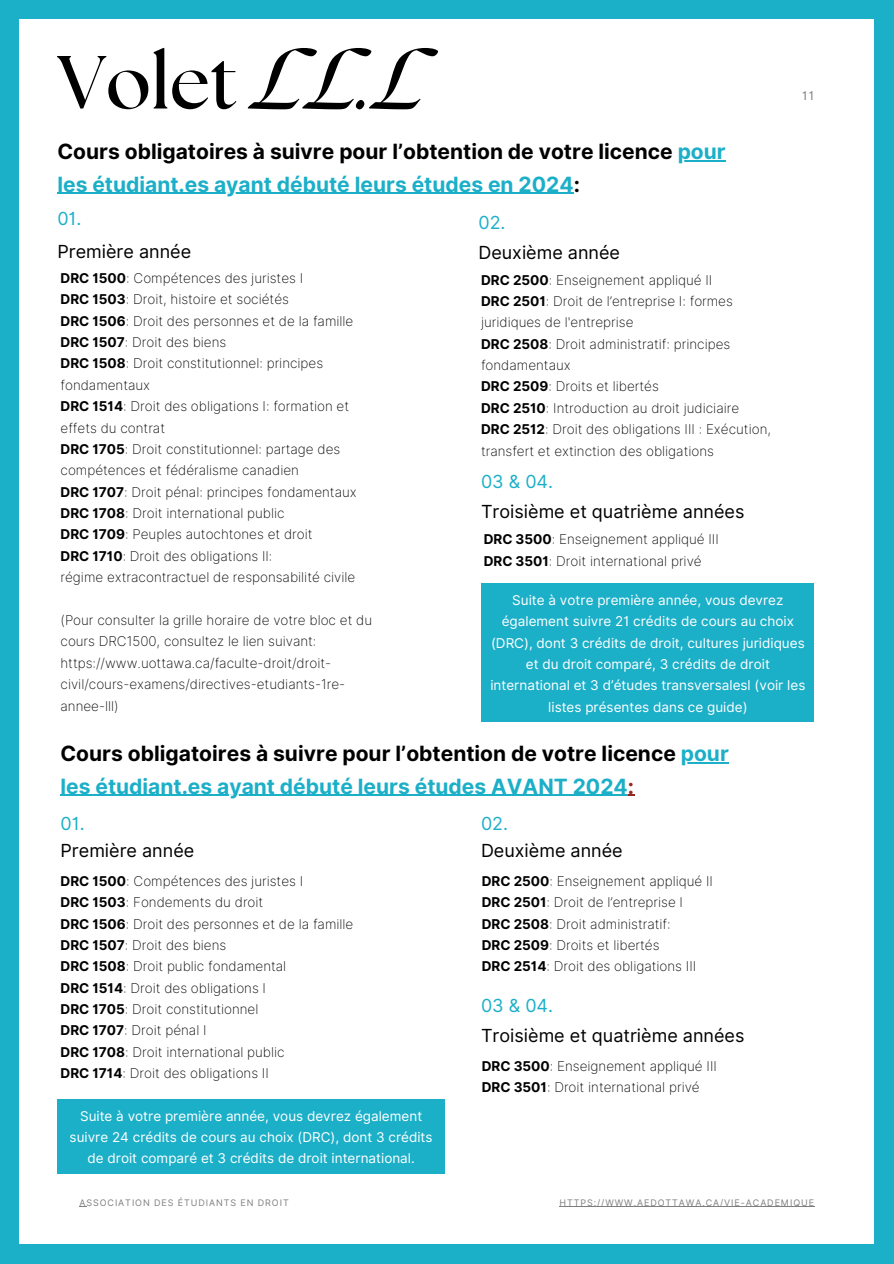
<style>
.page{position:relative;width:894px;height:1264px;background:#fff}
.page>*{position:absolute;margin:0;border:0;box-sizing:border-box;transform-origin:0 0}
.t1{font:700 75px "The Seasons";color:#000}
.t2{font:700 21px "Inter";color:#000}
.t3{font:700 21px "Inter";color:#1bafc8}
.t4{font:18px "Inter";color:#000}
.t5{font:18px "Inter";color:#1bafc8}
.t6{font:200 13.5px/21.3px "Inter";color:#000}
.t7{font:13.5px/21.3px "Inter";color:#fff;text-align:center}
.t8{font:12px "Inter";color:#7f7f7f}
.t9{font:9px "Inter";letter-spacing:.1em;color:#7f7f7f}
.s1{font-style:italic}
.s2{color:#1bafc8}
.s3{color:#000}
.s4{font-weight:700}
.s5{color:#942626}
</style>
<div class="page">
<div style="left:0;top:0;width:893px;height:1263px;background:#1bafc8"></div>
<div style="left:19px;top:19px;width:854px;height:1224px;background:#fff"></div>
<hr style="left:559px;top:1206px;width:255px;height:1px;background:#7f7f7f">
<hr style="left:680px;top:762px;width:48px;height:1px;background:#1bafc8">
<hr style="left:60px;top:794px;width:567px;height:2px;background:#1bafc8">
<svg style="left:627px;top:794px;width:7px;height:2px"></svg>
<div style="left:57px;top:1099px;width:387px;height:74px;background:#1bafc8"></div>
<div style="left:481px;top:583px;width:332px;height:139px;background:#1bafc8"></div>
<hr style="left:677px;top:160px;width:48px;height:1px;background:#1bafc8">
<hr style="left:57px;top:193px;width:516px;height:1px;background:#1bafc8">
<h1 class="t1" style="left:57px;top:48px;width:371px">Volet <span class="s1">LL.L</span></h1>
<h3 class="t2" style="left:57px;top:139px;width:669px">Cours obligatoires à suivre pour l’obtention de votre licence <span class="s2">pour</span></h3>
<h4 class="t3" style="left:57px;top:171px;width:524px">les étudiant.es ayant débuté leurs études en 2024<span class="s3">:</span></h4>
<h4 class="t5" style="left:57px;top:208px;width:26px">01.</h4>
<h4 class="t5" style="left:478px;top:212px;width:29px">02.</h4>
<h1 class="t8" style="left:802px;top:89px;width:13px">11</h1>
<h3 class="t4" style="left:57px;top:240px;width:135px">Première année</h3>
<h3 class="t4" style="left:478px;top:242px;width:143px">Deuxième année</h3>
<h4 class="t6" style="left:481px;top:269px;width:291px"><span class="s4">DRC 2500</span>: Enseignement appliqué II<br><span class="s4">DRC 2501</span>: Droit de l’entreprise I: formes juridiques de l'entreprise<br><span class="s4">DRC 2508</span>: Droit administratif: principes fondamentaux<br><span class="s4">DRC 2509</span>: Droits et libertés<br><span class="s4">DRC 2510</span>: Introduction au droit judiciaire <span class="s4">DRC 2512</span>: Droit des obligations III : Exécution, transfert et extinction des obligations</h4>
<p class="t6" style="left:60px;top:267px;width:298px"><span class="s4">DRC 1500</span>: Compétences des juristes I<br><span class="s4">DRC 1503</span>: Droit, histoire et sociétés<br><span class="s4">DRC 1506</span>: Droit des personnes et de la famille <span class="s4">DRC 1507</span>: Droit des biens<br><span class="s4">DRC 1508</span>: Droit constitutionnel: principes fondamentaux<br><span class="s4">DRC 1514</span>: Droit des obligations I: formation et effets du contrat<br><span class="s4">DRC 1705</span>: Droit constitutionnel: partage des compétences et fédéralisme canadien<br><span class="s4">DRC 1707</span>: Droit pénal: principes fondamentaux <span class="s4">DRC 1708</span>: Droit international public<br><span class="s4">DRC 1709</span>: Peuples autochtones et droit<br><span class="s4">DRC 1710</span>: Droit des obligations II:<br>régime extracontractuel de responsabilité civile</p>
<p class="t6" style="left:60px;top:609px;width:313px">(Pour consulter la grille horaire de votre bloc et du cours DRC1500, consultez le lien suivant: https://www.uottawa.ca/faculte-droit/droit&shy;civil/cours-examens/directives-etudiants-1re&shy;annee-lll)</p>
<h3 class="t5" style="left:481px;top:471px;width:74px">03 &amp; 04.</h3>
<p class="t4" style="left:481px;top:500px;width:265px">Troisième et quatrième années</p>
<p class="t6" style="left:483px;top:528px;width:236px"><span class="s4">DRC 3500</span>: Enseignement appliqué III<br><span class="s4">DRC 3501</span>: Droit international privé</p>
<h3 class="t7" style="left:490px;top:589px;width:316px">Suite à votre première année, vous devrez également suivre 21 crédits de cours au choix (DRC), dont 3 crédits de droit, cultures juridiques et du droit comparé, 3 crédits de droit international et 3 d’études transversalesl (voir les listes présentes dans ce guide)</h3>
<h4 class="t2" style="left:60px;top:740px;width:669px">Cours obligatoires à suivre pour l’obtention de votre licence <span class="s2">pour</span></h4>
<h3 class="t3" style="left:60px;top:773px;width:575px">les étudiant.es ayant débuté leurs études AVANT 2024<span class="s5">:</span></h3>
<h3 class="t5" style="left:60px;top:812px;width:26px">01.</h3>
<h4 class="t5" style="left:481px;top:812px;width:29px">02.</h4>
<h3 class="t4" style="left:60px;top:839px;width:135px">Première année</h3>
<h3 class="t4" style="left:481px;top:839px;width:143px">Deuxième année</h3>
<h3 class="t6" style="left:481px;top:870px;width:233px"><span class="s4">DRC 2500</span>: Enseignement appliqué II<br><span class="s4">DRC 2501</span>: Droit de l’entreprise I<br><span class="s4">DRC 2508</span>: Droit administratif:<br><span class="s4">DRC 2509</span>: Droits et libertés<br><span class="s4">DRC 2514</span>: Droit des obligations III</h3>
<p class="t6" style="left:60px;top:870px;width:294px"><span class="s4">DRC 1500</span>: Compétences des juristes I<br><span class="s4">DRC 1503</span>: Fondements du droit<br><span class="s4">DRC 1506</span>: Droit des personnes et de la famille <span class="s4">DRC 1507</span>: Droit des biens<br><span class="s4">DRC 1508</span>: Droit public fondamental<br><span class="s4">DRC 1514</span>: Droit des obligations I<br><span class="s4">DRC 1705</span>: Droit constitutionnel<br><span class="s4">DRC 1707</span>: Droit pénal I<br><span class="s4">DRC 1708</span>: Droit international public<br><span class="s4">DRC 1714</span>: Droit des obligations II</p>
<h3 class="t7" style="left:70px;top:1104px;width:364px">Suite à votre première année, vous devrez également suivre 24 crédits de cours au choix (DRC), dont 3 crédits de droit comparé et 3 crédits de droit international.</h3>
<h4 class="t5" style="left:481px;top:995px;width:74px">03 &amp; 04.</h4>
<h3 class="t4" style="left:481px;top:1024px;width:265px">Troisième et quatrième années</h3>
<h4 class="t6" style="left:481px;top:1055px;width:236px"><span class="s4">DRC 3500</span>: Enseignement appliqué III<br><span class="s4">DRC 3501</span>: Droit international privé</h4>
<p class="t9" style="left:79px;top:1197px;width:211px">ASSOCIATION DES ÉTUDIANTS EN DROIT</p>
<p class="t9" style="left:559px;top:1197px;width:256px">HTTPS://WWW.AEDOTTAWA.CA/VIE-ACADEMIQUE</p>
</div>
